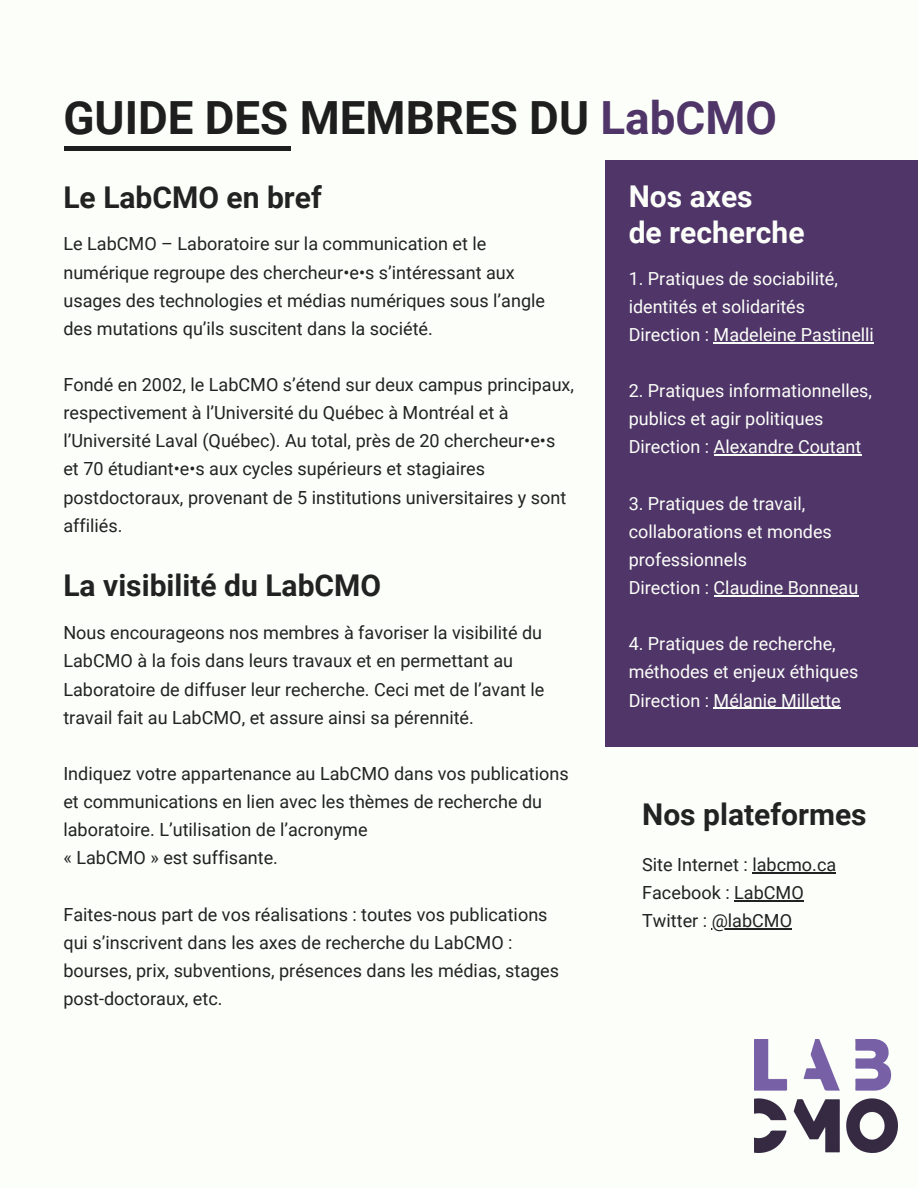
<style>
.page{position:relative;width:918px;height:1188px;background:#fcfff9}
.page>*{position:absolute;margin:0;border:0;box-sizing:border-box;transform-origin:0 0}
.t1{font:700 45.75px "Roboto";color:#1e1e1e}
.t2{font:700 30px "Roboto";color:#222}
.t3{font:700 30px "Roboto";color:#fcfff9}
.t4{font:18px/28.2px "Roboto";color:#222}
.t5{font:18px/28.2px "Roboto";color:#fcfff9}
.s1{color:#503569}
</style>
<div class="page">
<div style="left:64px;top:146px;width:226px;height:5px;background:#1e1e1e"></div>
<div style="left:605px;top:161px;width:313px;height:586px;background:#503569"></div>
<img style="left:755px;top:1040px;width:143px;height:112px">
<hr style="left:714px;top:342px;width:160px;height:1px;background:#fcfff9">
<hr style="left:714px;top:455px;width:148px;height:1px;background:#fcfff9">
<hr style="left:714px;top:595px;width:144px;height:1px;background:#fcfff9">
<hr style="left:714px;top:708px;width:127px;height:1px;background:#fcfff9">
<hr style="left:752px;top:872px;width:84px;height:1px;background:#222">
<hr style="left:734px;top:900px;width:70px;height:1px;background:#222">
<hr style="left:712px;top:928px;width:80px;height:1px;background:#222">
<p class="t1" style="left:63px;top:92px;width:715px">GUIDE DES MEMBRES DU <span class="s1">LabCMO</span></p>
<p class="t2" style="left:63px;top:180px;width:260px">Le LabCMO en bref</p>
<p class="t4" style="left:63px;top:230px;width:483px">Le LabCMO – Laboratoire sur la communication et le numérique regroupe des chercheur•e•s s’intéressant aux usages des technologies et médias numériques sous l’angle des mutations qu’ils suscitent dans la société.</p>
<p class="t4" style="left:63px;top:371px;width:512px">Fondé en 2002, le LabCMO s’étend sur deux campus principaux, respectivement à l’Université du Québec à Montréal et à l’Université Laval (Québec). Au total, près de 20 chercheur•e•s et 70 étudiant•e•s aux cycles supérieurs et stagiaires postdoctoraux, provenant de 5 institutions universitaires y sont affiliés.</p>
<p class="t2" style="left:63px;top:569px;width:319px">La visibilité du LabCMO</p>
<p class="t4" style="left:63px;top:619px;width:482px">Nous encourageons nos membres à favoriser la visibilité du LabCMO à la fois dans leurs travaux et en permettant au Laboratoire de diffuser leur recherche. Ceci met de l’avant le travail fait au LabCMO, et assure ainsi sa pérennité.</p>
<p class="t4" style="left:63px;top:760px;width:507px">Indiquez votre appartenance au LabCMO dans vos publications et communications en lien avec les thèmes de recherche du laboratoire. L’utilisation de l’acronyme</p>
<p class="t4" style="left:63px;top:844px;width:216px">« LabCMO » est suffisante.</p>
<p class="t4" style="left:63px;top:900px;width:497px">Faites-nous part de vos réalisations : toutes vos publications qui s’inscrivent dans les axes de recherche du LabCMO : bourses, prix, subventions, présences dans les médias, stages post-doctoraux, etc.</p>
<p class="t3" style="left:629px;top:180px;width:125px">Nos axes</p>
<p class="t3" style="left:629px;top:216px;width:177px">de recherche</p>
<p class="t5" style="left:629px;top:265px;width:211px">1. Pratiques de sociabilité, identités et solidarités</p>
<p class="t5" style="left:629px;top:321px;width:247px">Direction : Madeleine Pastinelli</p>
<p class="t5" style="left:629px;top:377px;width:245px">2. Pratiques informationnelles, publics et agir politiques</p>
<p class="t5" style="left:629px;top:433px;width:234px">Direction : Alexandre Coutant</p>
<p class="t5" style="left:629px;top:490px;width:205px">3. Pratiques de travail, collaborations et mondes professionnels</p>
<p class="t5" style="left:629px;top:574px;width:231px">Direction : Claudine Bonneau</p>
<p class="t5" style="left:629px;top:630px;width:231px">4. Pratiques de recherche, méthodes et enjeux éthiques</p>
<p class="t5" style="left:629px;top:686px;width:214px">Direction : Mélanie Millette</p>
<p class="t2" style="left:642px;top:797px;width:226px">Nos plateformes</p>
<p class="t4" style="left:642px;top:851px;width:196px">Site Internet : labcmo.ca</p>
<p class="t4" style="left:642px;top:879px;width:163px">Facebook : LabCMO</p>
<p class="t4" style="left:642px;top:907px;width:151px">Twitter : @labCMO</p>
</div>
